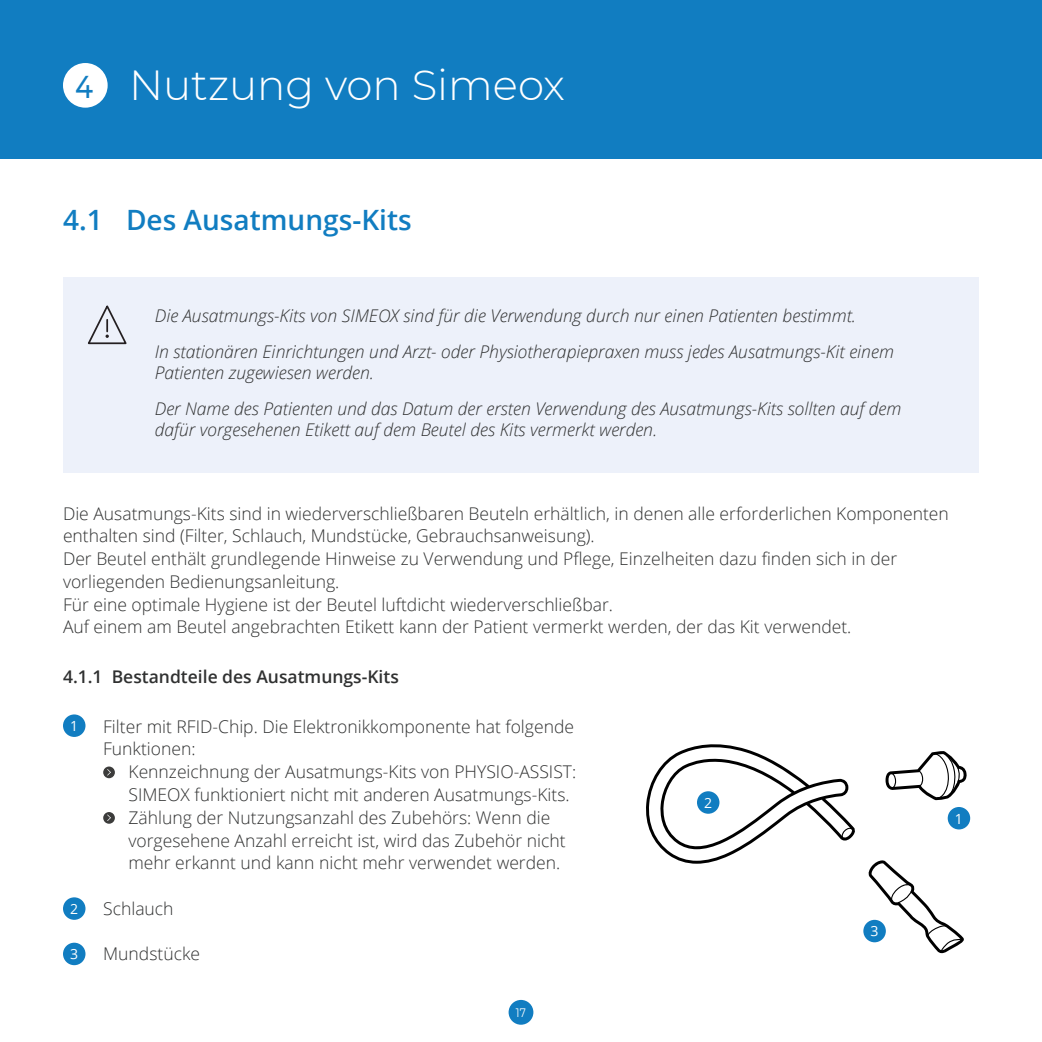
<style>
.page{position:relative;width:1042px;height:1042px;background:#fff}
.page>*{position:absolute;margin:0;border:0;box-sizing:border-box;transform-origin:0 0}
.t1{font:300 42px "Montserrat";color:#fff}
.t2{font:600 28px "Open Sans";color:#117dc1}
.t3{font:300 17.5px/22.8px "Open Sans";color:#303131}
.t4{font:italic 300 17.5px/35.9px "Open Sans";color:#303131}
.t5{font:600 17.5px "Open Sans";color:#303131}
.t6{font:14px "Open Sans";color:#fff}
.t7{font:12.25px "Montserrat";color:#fff;scale:.85 1}
.s1{font-weight:500;font-size:31.5px;color:#117dc1}
</style>
<div class="page">
<div style="left:508px;top:1000px;width:25px;height:24px;background:#117dc1;border-radius:50%"></div>
<svg style="left:103px;top:766px;width:12px;height:12px"></svg>
<svg style="left:107px;top:769px;width:4px;height:6px"></svg>
<div style="left:103px;top:812px;width:12px;height:12px;background:#3c3c3b;border-radius:50%"></div>
<svg style="left:107px;top:814px;width:4px;height:7px"></svg>
<div style="left:63px;top:277px;width:916px;height:195px;background:#edf1fa"></div>
<svg style="left:87px;top:305px;width:40px;height:40px"></svg>
<svg style="left:885px;top:751px;width:82px;height:49px"></svg>
<svg style="left:646px;top:744px;width:209px;height:119px"></svg>
<div style="left:0;top:0;width:1042px;height:159px;background:#117dc1"></div>
<div style="left:63px;top:63px;width:45px;height:45px;background:#fff;border-radius:50%"></div>
<div style="left:63px;top:714px;width:22px;height:23px;background:#117dc1;border-radius:50%"></div>
<div style="left:63px;top:897px;width:22px;height:23px;background:#117dc1;border-radius:50%"></div>
<div style="left:697px;top:791px;width:22px;height:23px;background:#117dc1;border-radius:50%"></div>
<div style="left:63px;top:942px;width:22px;height:23px;background:#117dc1;border-radius:50%"></div>
<svg style="left:863px;top:920px;width:23px;height:22px"></svg>
<svg style="left:866px;top:860px;width:98px;height:93px"></svg>
<div style="left:947px;top:807px;width:23px;height:22px;background:#117dc1;border-radius:50%"></div>
<h1 class="t1" style="left:75px;top:56px;width:491px"><span class="s1">4</span> Nutzung von Simeox</h1>
<h2 class="t2" style="left:63px;top:200px;width:350px">4.1 Des Ausatmungs-Kits</h2>
<p class="t4" style="left:155px;top:297px;width:740px">Die Ausatmungs-Kits von SIMEOX sind für die Verwendung durch nur einen Patienten bestimmt.<br>In stationären Einrichtungen und Arzt- oder Physiotherapiepraxen muss jedes Ausatmungs-Kit einem</p>
<p class="t4" style="left:155px;top:354px;width:748px">Patienten zugewiesen werden.<br>Der Name des Patienten und das Datum der ersten Verwendung des Ausatmungs-Kits sollten auf dem</p>
<p class="t4" style="left:155px;top:411px;width:504px">dafür vorgesehenen Etikett auf dem Beutel des Kits vermerkt werden.</p>
<p class="t3" style="left:63px;top:501px;width:887px">Die Ausatmungs-Kits sind in wiederverschließbaren Beuteln erhältlich, in denen alle erforderlichen Komponenten enthalten sind (Filter, Schlauch, Mundstücke, Gebrauchsanweisung).<br>Der Beutel enthält grundlegende Hinweise zu Verwendung und Pflege, Einzelheiten dazu finden sich in der vorliegenden Bedienungsanleitung.<br>Für eine optimale Hygiene ist der Beutel luftdicht wiederverschließbar.<br>Auf einem am Beutel angebrachten Etikett kann der Patient vermerkt werden, der das Kit verwendet.</p>
<p class="t5" style="left:63px;top:665px;width:337px">4.1.1 Bestandteile des Ausatmungs-Kits</p>
<p class="t6" style="left:70px;top:716px;width:10px">1</p>
<p class="t6" style="left:70px;top:899px;width:10px">2</p>
<p class="t6" style="left:70px;top:944px;width:10px">3</p>
<p class="t3" style="left:103px;top:714px;width:472px">Filter mit RFID-Chip. Die Elektronikkomponente hat folgende<br>Funktionen:</p>
<p class="t3" style="left:129px;top:760px;width:449px">Kennzeichnung der Ausatmungs-Kits von PHYSIO-ASSIST:<br>SIMEOX funktioniert nicht mit anderen Ausatmungs-Kits.<br>Zählung der Nutzungsanzahl des Zubehörs: Wenn die vorgesehene Anzahl erreicht ist, wird das Zubehör nicht mehr erkannt und kann nicht mehr verwendet werden.</p>
<p class="t3" style="left:103px;top:896px;width:72px">Schlauch</p>
<p class="t3" style="left:103px;top:942px;width:98px">Mundstücke</p>
<p class="t6" style="left:704px;top:793px;width:10px">2</p>
<p class="t6" style="left:870px;top:922px;width:10px">3</p>
<p class="t6" style="left:955px;top:809px;width:10px">1</p>
<p class="t7" style="left:516px;top:1004px;width:13px">17</p>
</div>
